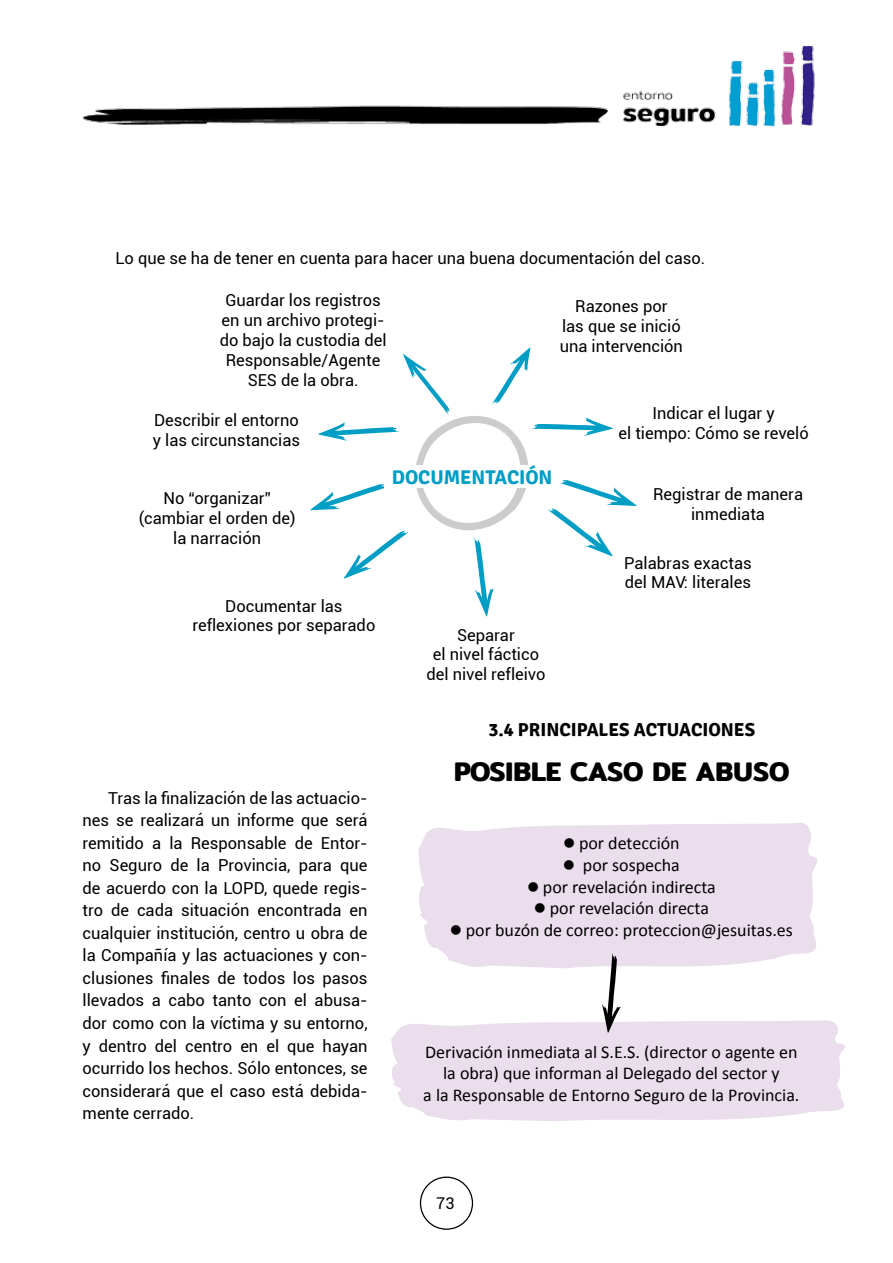
<style>
.page{position:relative;width:893px;height:1263px;background:#fff}
.page>*{position:absolute;margin:0;border:0;box-sizing:border-box;transform-origin:0 0}
.t1{font:600 27px "Mitr";color:#000}
.t2{font:700 19.8px "Signika";color:#009dc5}
.t3{font:700 18.75px "Signika";color:#000}
.t4{font:18px/21.6px "Calibri";color:#000;text-align:center}
.t5{font:16.5px/19.8px "Roboto";color:#000;text-align:center}
.t6{font:16.2px "Roboto";color:#000}
</style>
<div class="page">
<img style="left:82px;top:45px;width:733px;height:82px">
<div style="left:420px;top:1176px;width:53px;height:54px;border:1px solid #000;border-radius:50%"></div>
<svg style="left:310px;top:347px;width:327px;height:270px"></svg>
<div style="left:384px;top:465px;width:176px;height:22px;background:#fff"></div>
<svg style="left:418px;top:823px;width:400px;height:146px;background:#ebdfed"></svg>
<svg style="left:391px;top:1020px;width:455px;height:101px;background:#ebdfed"></svg>
<svg style="left:602px;top:953px;width:19px;height:80px"></svg>
<p class="t5" style="left:115px;top:248px;width:591px">Lo que se ha de tener en cuenta para hacer una buena documentación del caso.</p>
<p class="t5" style="left:220px;top:290px;width:168px">Guardar los registros en un archivo protegi&shy;do bajo la custodia del<br>Responsable/Agente<br>SES de la obra.</p>
<p class="t5" style="left:153px;top:409px;width:149px;text-align:left">Describir el entorno y las circunstancias</p>
<p class="t5" style="left:139px;top:488px;width:158px">No “organizar” (cambiar el orden de) la narración</p>
<p class="t2" style="left:392px;top:465px;width:13px">DOCUMENTACI</p>
<p class="t2" style="left:525px;top:465px;width:26px">ÓN</p>
<p class="t5" style="left:192px;top:595px;width:184px">Documentar las reflexiones por separado</p>
<p class="t5" style="left:426px;top:624px;width:121px">Separar<br>el nivel fáctico del nivel refleivo</p>
<p class="t5" style="left:560px;top:296px;width:125px">Razones por<br>las que se inició una intervención</p>
<p class="t5" style="left:618px;top:402px;width:192px">Indicar el lugar y<br>el tiempo: Cómo se reveló</p>
<p class="t5" style="left:653px;top:484px;width:152px">Registrar de manera inmediata</p>
<p class="t5" style="left:624px;top:552px;width:129px;text-align:left">Palabras exactas del MAV: literales</p>
<p class="t5" style="left:83px;top:786px;width:287px;line-height:22.5px;text-align:justify;text-indent:26px">Tras la finalización de las actuacio&shy;nes se realizará un informe que será remitido a la Responsable de Entor&shy;no Seguro de la Provincia, para que de acuerdo con la LOPD, quede regis&shy;tro de cada situación encontrada en cualquier institución, centro u obra de la Compañía y las actuaciones y con&shy;clusiones finales de todos los pasos llevados a cabo tanto con el abusa&shy;dor como con la víctima y su entorno, y dentro del centro en el que hayan ocurrido los hechos. Sólo entonces, se considerará que el caso está debida&shy;mente cerrado.</p>
<p class="t3" style="left:488px;top:719px;width:268px">3.4 PRINCIPALES ACTUACIONES</p>
<h1 class="t1" style="left:454px;top:752px;width:135px">POSI BLE CAS</h1>
<h1 class="t1" style="left:623px;top:752px;width:168px">O DE ABUSO</h1>
<p class="t4" style="left:563px;top:832px;width:118px">● por detección</p>
<p class="t4" style="left:563px;top:853px;width:118px">● por sospecha</p>
<p class="t4" style="left:527px;top:875px;width:190px">● por revelación indirecta</p>
<p class="t4" style="left:534px;top:896px;width:177px">● por revelación directa</p>
<p class="t4" style="left:450px;top:918px;width:344px">● por buzón de correo: proteccion@jesuitas.es</p>
<p class="t4" style="left:423px;top:1040px;width:378px">Derivación inmediata al S.E.S. (director o agente en la obra) que informan al Delegado del sector y<br>a la Responsable de Entorno Seguro de la Provincia.</p>
<p class="t6" style="left:436px;top:1192px;width:20px">73</p>
</div>
